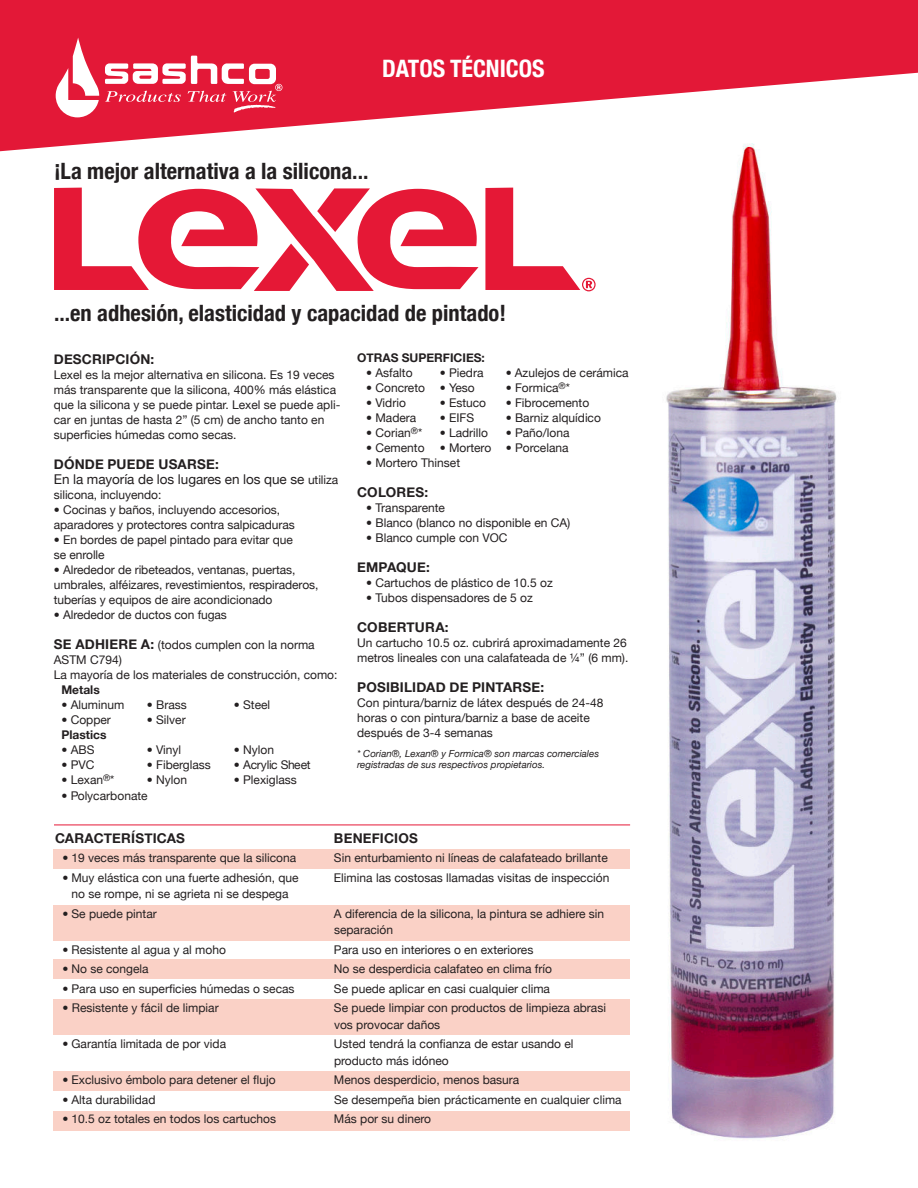
<style>
.page{position:relative;width:918px;height:1188px;background:#fff}
.page>*{position:absolute;margin:0;border:0;box-sizing:border-box;transform-origin:0 0}
.t1{font:700 condensed 24px "Helvetica Neue";color:#fff}
.t2{font:700 condensed 22.5px "Helvetica Neue";color:#231f20}
.t3{font:700 13.5px "Helvetica Neue";letter-spacing:.015em;color:#231f20}
.t4{font:13.5px/15px "Helvetica Neue";letter-spacing:-.005em;color:#231f20}
.t5{font:12px/15px "Helvetica Neue";color:#231f20}
.t6{font:700 12px "Helvetica Neue";color:#231f20}
.t7{font:12px "Helvetica Neue";letter-spacing:-.02em;color:#231f20}
.t8{font:italic 9.75px/10.5px "Helvetica Neue";color:#231f20}
.s1{font-weight:700}
.s2{font-size:12px}
.s3{font-weight:700;font-size:13.5px}
</style>
<div class="page">
<img style="left:606px;top:151px;width:231px;height:988px">
<svg style="left:0;top:0;width:918px;height:151px;fill:#e31837"></svg>
<svg style="left:56px;top:38px;width:43px;height:79px"></svg>
<svg style="left:105px;top:56px;width:177px;height:57px"></svg>
<div style="left:54px;top:850px;width:576px;height:19px;background:#fad1c6"></div>
<div style="left:54px;top:960px;width:576px;height:19px;background:#fad1c6"></div>
<div style="left:54px;top:905px;width:576px;height:36px;background:#fad1c6"></div>
<div style="left:54px;top:999px;width:576px;height:36px;background:#fad1c6"></div>
<div style="left:54px;top:1071px;width:576px;height:19px;background:#fad1c6"></div>
<div style="left:54px;top:1111px;width:576px;height:20px;background:#fad1c6"></div>
<hr style="left:54px;top:825px;width:576px;height:1px;background:#e51836">
<svg style="left:485px;top:188px;width:111px;height:103px"></svg>
<svg style="left:54px;top:188px;width:425px;height:103px"></svg>
<h1 class="t1" style="left:382px;top:55px;width:164px">DATOS TÉCNICOS</h1>
<h2 class="t2" style="left:54px;top:158px;width:316px">¡La mejor alternativa a la silicona...</h2>
<h2 class="t2" style="left:54px;top:300px;width:454px">...en adhesión, elasticidad y capacidad de pintado!</h2>
<p class="t3" style="left:54px;top:351px;width:102px">DESCRIPCIÓN:</p>
<p class="t5" style="left:54px;top:368px;width:288px">Lexel es la mejor alternativa en silicona. Es 19 veces más transparente que la silicona, 400% más elástica que la silicona y se puede pintar. Lexel se puede apli&shy;car en juntas de hasta 2” (5 cm) de ancho tanto en superficies húmedas como secas.</p>
<p class="t4" style="left:54px;top:458px;width:286px"><span class="s1">DÓNDE PUEDE USARSE:<br></span>En la mayoría de los lugares en los que se <span class="s2">utiliza</span></p>
<p class="t5" style="left:54px;top:488px;width:109px">silicona, incluyendo:</p>
<p class="t5" style="left:54px;top:502px;width:243px">• Cocinas y baños, incluyendo accesorios, aparadores y protectores contra salpicaduras</p>
<p class="t5" style="left:54px;top:532px;width:241px">• En bordes de papel pintado para evitar que se enrolle</p>
<p class="t5" style="left:54px;top:562px;width:266px">• Alrededor de ribeteados, ventanas, puertas, umbrales, alféizares, revestimientos, respiraderos, tuberías y equipos de aire acondicionado</p>
<p class="t5" style="left:54px;top:607px;width:175px">• Alrededor de ductos con fugas</p>
<p class="t5" style="left:54px;top:638px;width:285px"><span class="s3">SE ADHIERE A:</span> (todos cumplen con la norma<br>ASTM C794)<br>La mayoría de los materiales de construcción, como:</p>
<p class="t6" style="left:61px;top:683px;width:40px">Metals</p>
<p class="t5" style="left:61px;top:697px;width:64px">• Aluminum</p>
<p class="t5" style="left:147px;top:697px;width:41px">• Brass</p>
<p class="t5" style="left:234px;top:697px;width:38px">• Steel</p>
<p class="t5" style="left:61px;top:712px;width:51px">• Copper</p>
<p class="t5" style="left:147px;top:712px;width:40px">• Silver</p>
<p class="t6" style="left:61px;top:728px;width:47px">Plastics</p>
<p class="t5" style="left:61px;top:742px;width:35px">• ABS</p>
<p class="t5" style="left:147px;top:742px;width:36px">• Vinyl</p>
<p class="t5" style="left:234px;top:742px;width:42px">• Nylon</p>
<p class="t5" style="left:61px;top:757px;width:35px">• PVC</p>
<p class="t5" style="left:147px;top:757px;width:66px">• Fiberglass</p>
<p class="t7" style="left:234px;top:757px;width:78px">• Acrylic Sheet</p>
<p class="t5" style="left:61px;top:772px;width:55px">• Lexan<sup>®</sup>*</p>
<p class="t5" style="left:147px;top:772px;width:42px">• Nylon</p>
<p class="t5" style="left:234px;top:772px;width:65px">• Plexiglass</p>
<p class="t5" style="left:61px;top:788px;width:88px">• Polycarbonate</p>
<p class="t6" style="left:357px;top:351px;width:129px">OTRAS SUPERFICIES:</p>
<p class="t5" style="left:366px;top:365px;width:48px">• Asfalto</p>
<p class="t5" style="left:440px;top:365px;width:45px">• Piedra</p>
<p class="t5" style="left:506px;top:365px;width:125px">• Azulejos de cerámica</p>
<p class="t5" style="left:366px;top:380px;width:110px">• Concreto • Yeso</p>
<p class="t5" style="left:506px;top:380px;width:66px">• Formica<sup>®</sup>*</p>
<p class="t5" style="left:366px;top:395px;width:41px">• Vidrio</p>
<p class="t5" style="left:440px;top:395px;width:48px">• Estuco</p>
<p class="t5" style="left:506px;top:395px;width:85px">• Fibrocemento</p>
<p class="t5" style="left:366px;top:410px;width:52px">• Madera</p>
<p class="t5" style="left:440px;top:410px;width:36px">• EIFS</p>
<p class="t5" style="left:506px;top:410px;width:97px">• Barniz alquídico</p>
<p class="t5" style="left:366px;top:425px;width:58px">• Corian<sup>®</sup>*</p>
<p class="t5" style="left:440px;top:425px;width:50px">• Ladrillo</p>
<p class="t5" style="left:506px;top:425px;width:65px">• Paño/lona</p>
<p class="t5" style="left:366px;top:440px;width:60px">• Cemento</p>
<p class="t5" style="left:440px;top:440px;width:130px">• Mortero • Porcelana</p>
<p class="t5" style="left:366px;top:455px;width:96px">• Mortero Thinset</p>
<p class="t3" style="left:357px;top:485px;width:73px">COLORES:</p>
<p class="t5" style="left:366px;top:500px;width:80px">• Transparente</p>
<p class="t5" style="left:366px;top:515px;width:206px">• Blanco (blanco no disponible en CA)</p>
<p class="t5" style="left:366px;top:530px;width:143px">• Blanco cumple con VOC</p>
<p class="t3" style="left:357px;top:560px;width:74px">EMPAQUE:</p>
<p class="t5" style="left:366px;top:575px;width:188px">• Cartuchos de plástico de 10.5 oz</p>
<p class="t5" style="left:366px;top:590px;width:168px">• Tubos dispensadores de 5 oz</p>
<p class="t3" style="left:357px;top:620px;width:93px">COBERTURA:</p>
<p class="t5" style="left:357px;top:635px;width:273px">Un cartucho 10.5 oz. cubrirá aproximadamente 26 metros lineales con una calafateada de ¼” (6 mm).</p>
<p class="t3" style="left:357px;top:680px;width:189px">POSIBILIDAD DE PINTARSE:</p>
<p class="t5" style="left:357px;top:695px;width:248px">Con pintura/barniz de látex después de 24-48 horas o con pintura/barniz a base de aceite después de 3-4 semanas</p>
<p class="t8" style="left:357px;top:750px;width:243px">* Corian®, Lexan® y Formica® son marcas comerciales registradas de sus respectivos propietarios.</p>
<p class="t3" style="left:55px;top:830px;width:132px">CARACTERÍSTICAS</p>
<p class="t3" style="left:334px;top:830px;width:85px">BENEFICIOS</p>
<p class="t5" style="left:63px;top:850px;width:235px">• 19 veces más transparente que la silicona</p>
<p class="t5" style="left:334px;top:850px;width:275px">Sin enturbamiento ni líneas de calafateado brillante</p>
<p class="t5" style="left:63px;top:870px;width:238px">• Muy elástica con una fuerte adhesión, que</p>
<p class="t5" style="left:334px;top:870px;width:277px">Elimina las costosas llamadas visitas de inspección</p>
<p class="t5" style="left:72px;top:888px;width:219px">no se rompe, ni se agrieta ni se despega</p>
<p class="t5" style="left:63px;top:906px;width:96px">• Se puede pintar</p>
<p class="t5" style="left:334px;top:905px;width:272px;line-height:16.5px">A diferencia de la silicona, la pintura se adhiere sin separación</p>
<p class="t5" style="left:63px;top:942px;width:165px">• Resistente al agua y al moho</p>
<p class="t5" style="left:334px;top:942px;width:201px">Para uso en interiores o en exteriores</p>
<p class="t5" style="left:63px;top:961px;width:88px">• No se congela</p>
<p class="t5" style="left:334px;top:961px;width:220px">No se desperdicia calafateo en clima frío</p>
<p class="t5" style="left:63px;top:981px;width:234px">• Para uso en superficies húmedas o secas</p>
<p class="t5" style="left:334px;top:981px;width:218px">Se puede aplicar en casi cualquier clima</p>
<p class="t5" style="left:63px;top:1000px;width:158px">• Resistente y fácil de limpiar</p>
<p class="t5" style="left:334px;top:1000px;width:274px;line-height:16.5px">Se puede limpiar con productos de limpieza abrasi vos provocar daños</p>
<p class="t5" style="left:63px;top:1036px;width:165px">• Garantía limitada de por vida</p>
<p class="t5" style="left:334px;top:1036px;width:241px;line-height:16.5px">Usted tendrá la confianza de estar usando el producto más idóneo</p>
<p class="t5" style="left:63px;top:1072px;width:215px">• Exclusivo émbolo para detener el flujo</p>
<p class="t5" style="left:334px;top:1072px;width:187px">Menos desperdicio, menos basura</p>
<p class="t5" style="left:63px;top:1092px;width:95px">• Alta durabilidad</p>
<p class="t5" style="left:334px;top:1092px;width:289px">Se desempeña bien prácticamente en cualquier clima</p>
<p class="t5" style="left:63px;top:1111px;width:215px">• 10.5 oz totales en todos los cartuchos</p>
<p class="t5" style="left:334px;top:1111px;width:99px">Más por su dinero</p>
</div>
